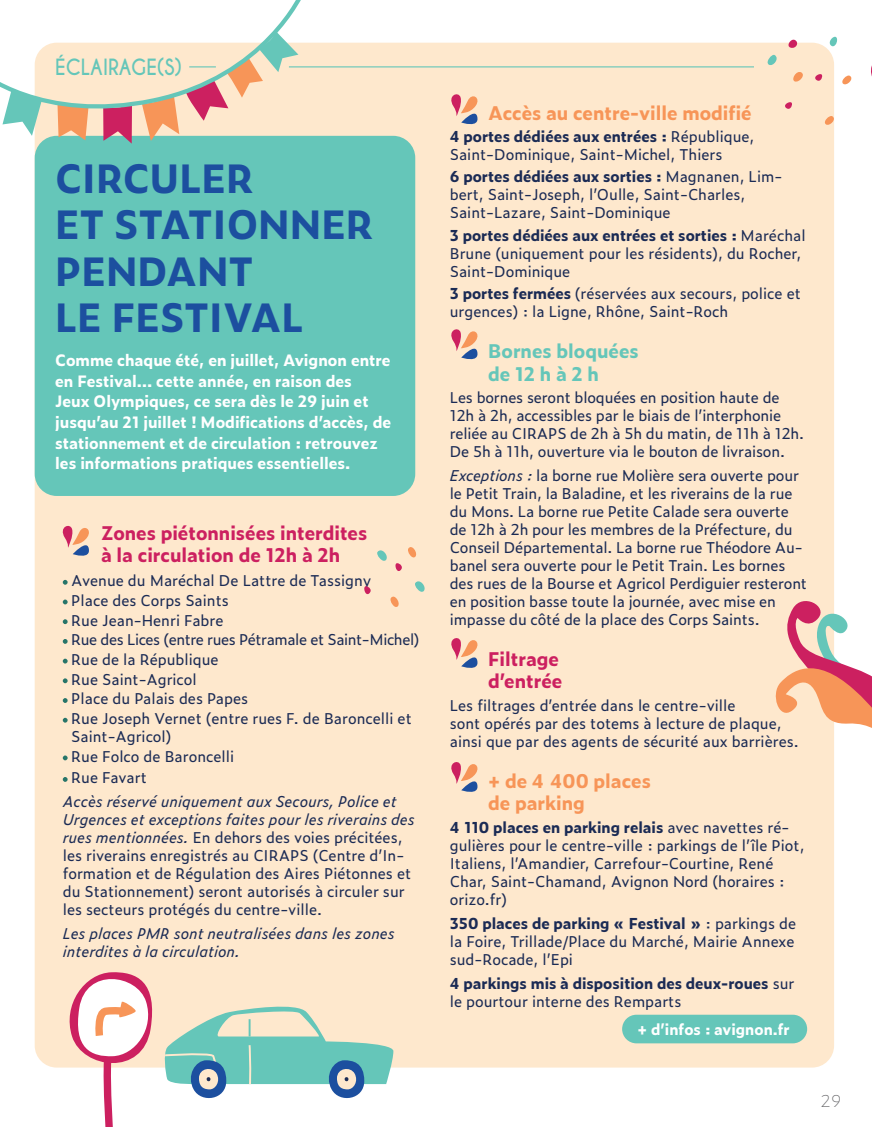
<style>
.page{position:relative;width:872px;height:1127px;background:#fff}
.page>*{position:absolute;margin:0;border:0;box-sizing:border-box;transform-origin:0 0}
.t1{font:700 38.7px/46.5px "Zeitung Pro";color:#1c4f9f}
.t2{font:700 21px "Caviar Dreams";color:#65c6b9;scale:.9 1}
.t3{font:700 18.75px/22.5px "Zeitung Pro";color:#cc2060}
.t4{font:700 18.75px/22.5px "Zeitung Pro";color:#f79558}
.t5{font:700 18.75px/22.5px "Zeitung Pro";color:#65c6b9}
.t6{font:100 16.5px "Zeitung Pro";color:#656568}
.t7{font:700 15.6px/20.5px "Zeitung Pro";color:#fff}
.t8{font:15px/18px "Zeitung Pro";color:#1b2b55}
.t9{font:700 15px/18px "Zeitung Pro";color:#1b2b55}
.t10{font:italic 15px/18px "Zeitung Pro";color:#1b2b55}
.t11{font:700 15px "Zeitung Pro";color:#fff}
.s1{font-style:italic}
.s2{font-weight:700}
.s3{font-weight:400}
</style>
<div class="page">
<div style="left:35px;top:43px;width:799px;height:1024px;background:#fee8cd;border-radius:22px"></div>
<hr style="left:289px;top:66px;width:465px;height:1px;background:#65c6b9">
<svg style="left:62px;top:972px;width:331px;height:155px"></svg>
<div style="left:35px;top:136px;width:380px;height:360px;background:#65c6b9;border-radius:22px"></div>
<svg style="left:63px;top:580px;width:5px;height:5px"></svg>
<svg style="left:63px;top:599px;width:5px;height:5px"></svg>
<svg style="left:63px;top:619px;width:5px;height:5px"></svg>
<svg style="left:63px;top:639px;width:5px;height:5px"></svg>
<svg style="left:63px;top:659px;width:5px;height:4px"></svg>
<svg style="left:63px;top:678px;width:5px;height:5px"></svg>
<svg style="left:63px;top:698px;width:5px;height:5px"></svg>
<svg style="left:63px;top:718px;width:5px;height:5px"></svg>
<svg style="left:63px;top:755px;width:5px;height:5px"></svg>
<svg style="left:63px;top:777px;width:5px;height:5px"></svg>
<div style="left:622px;top:1015px;width:185px;height:28px;background:#65c6b9;border-radius:14px"></div>
<svg style="left:62px;top:525px;width:27px;height:31px"></svg>
<svg style="left:451px;top:94px;width:27px;height:31px"></svg>
<svg style="left:451px;top:329px;width:27px;height:31px"></svg>
<svg style="left:451px;top:638px;width:27px;height:30px"></svg>
<svg style="left:451px;top:762px;width:27px;height:30px"></svg>
<svg style="left:775px;top:601px;width:97px;height:127px"></svg>
<svg style="left:785px;top:102px;width:7px;height:7px"></svg>
<svg style="left:812px;top:36px;width:60px;height:89px"></svg>
<svg style="left:764px;top:39px;width:42px;height:43px"></svg>
<svg style="left:364px;top:547px;width:61px;height:60px"></svg>
<svg style="left:0;top:0;width:307px;height:144px"></svg>
<h2 class="t2" style="left:55px;top:54px;width:142px">ÉCLAIRAGE(S)</h2>
<h1 class="t1" style="left:55px;top:153px;width:320px">CIRCULER<br>ET STATIONNER<br>PENDANT<br>LE FESTIVAL</h1>
<p class="t7" style="left:55px;top:349px;width:337px">Comme chaque été, en juillet, Avignon entre en Festival… cette année, en raison des<br>Jeux Olympiques, ce sera dès le 29 juin et jusqu’au 21 juillet ! Modifications d’accès, de stationnement et de circulation : retrouvez les informations pratiques essentielles.</p>
<p class="t3" style="left:101px;top:520px;width:268px">Zones piétonnisées interdites à la circulation de 12h à 2h</p>
<p class="t8" style="left:71px;top:570px;width:350px;line-height:19.6px">Avenue du Maréchal De Lattre de Tassigny<br>Place des Corps Saints<br>Rue Jean-Henri Fabre<br>Rue des Lices (entre rues Pétramale et Saint-Michel)<br>Rue de la République<br>Rue Saint-Agricol<br>Place du Palais des Papes<br>Rue Joseph Vernet (entre rues F. de Baroncelli et</p>
<p class="t8" style="left:71px;top:726px;width:164px;line-height:19.6px">Saint-Agricol)<br>Rue Folco de Baroncelli</p>
<p class="t8" style="left:71px;top:768px;width:77px">Rue Favart</p>
<p class="t8" style="left:63px;top:792px;width:353px"><span class="s1">Accès réservé uniquement aux Secours, Police et Urgences et exceptions faites pour les riverains des rues mentionnées.</span> En dehors des voies précitées, les riverains enregistrés au CIRAPS (Centre d’In&shy;formation et de Régulation des Aires Piétonnes et du Stationnement) seront autorisés à circuler sur les secteurs protégés du centre-ville.</p>
<p class="t10" style="left:63px;top:924px;width:333px">Les places PMR sont neutralisées dans les zones interdites à la circulation.</p>
<p class="t4" style="left:488px;top:101px;width:265px">Accès au centre-ville modifié</p>
<p class="t8" style="left:450px;top:127px;width:306px"><span class="s2">4 portes dédiées aux entrées :</span> République,<br>Saint-Dominique, Saint-Michel, Thiers</p>
<p class="t8" style="left:450px;top:167px;width:334px"><span class="s2">6 portes dédiées aux sorties :</span> Magnanen, Lim&shy;bert, Saint-Joseph, l’Oulle, Saint-Charles,<br>Saint-Lazare, Saint-Dominique</p>
<p class="t8" style="left:450px;top:225px;width:357px"><span class="s2">3 portes dédiées aux entrées et sorties :</span> Maréchal<br>Brune (uniquement pour les résidents), du Rocher,<br>Saint-Dominique</p>
<p class="t8" style="left:450px;top:284px;width:352px"><span class="s2">3 portes fermées</span> (réservées aux secours, police et urgences) : la Ligne, Rhône, Saint-Roch</p>
<p class="t5" style="left:488px;top:339px;width:152px">Bornes bloquées de 12 h à 2 h</p>
<p class="t8" style="left:450px;top:388px;width:356px">Les bornes seront bloquées en position haute de 12h à 2h, accessibles par le biais de l’interphonie reliée au CIRAPS de 2h à 5h du matin, de 11h à 12h.<br>De 5h à 11h, ouverture via le bouton de livraison.</p>
<p class="t8" style="left:450px;top:466px;width:359px"><span class="s1">Exceptions :</span> la borne rue Molière sera ouverte pour le Petit Train, la Baladine, et les riverains de la rue du Mons. La borne rue Petite Calade sera ouverte de 12h à 2h pour les membres de la Préfecture, du Conseil Départemental. La borne rue Théodore Au&shy;banel sera ouverte pour le Petit Train. Les bornes des rues de la Bourse et Agricol Perdiguier resteront en position basse toute la journée, avec mise en impasse du côté de la place des Corps Saints.</p>
<p class="t3" style="left:488px;top:647px;width:76px">Filtrage d’entrée</p>
<p class="t8" style="left:450px;top:695px;width:350px">Les filtrages d’entrée dans le centre-ville<br>sont opérés par des totems à lecture de plaque, ainsi que par des agents de sécurité aux barrières.</p>
<p class="t4" style="left:488px;top:769px;width:164px">+ de 4 400 places de parking</p>
<p class="t8" style="left:450px;top:817px;width:356px"><span class="s2">4 110 places en parking relais</span> avec navettes ré&shy;gulières pour le centre-ville : parkings de l’île Piot, Italiens, l’Amandier, Carrefour-Courtine, René Char, Saint-Chamand, Avignon Nord (horaires : orizo.fr)</p>
<p class="t8" style="left:450px;top:913px;width:348px;text-align:justify"><span class="s2">350 places de parking « Festival »</span> : parkings de la Foire, Trillade/Place du Marché, Mairie Annexe sud-Rocade, l’Epi</p>
<p class="t9" style="left:450px;top:973px;width:346px">4 parkings mis à disposition des deux-roues <span class="s3">sur le pourtour interne des Remparts</span></p>
<p class="t11" style="left:637px;top:1017px;width:153px">+ d’infos : avignon.fr</p>
<p class="t6" style="left:821px;top:1088px;width:22px">29</p>
</div>
